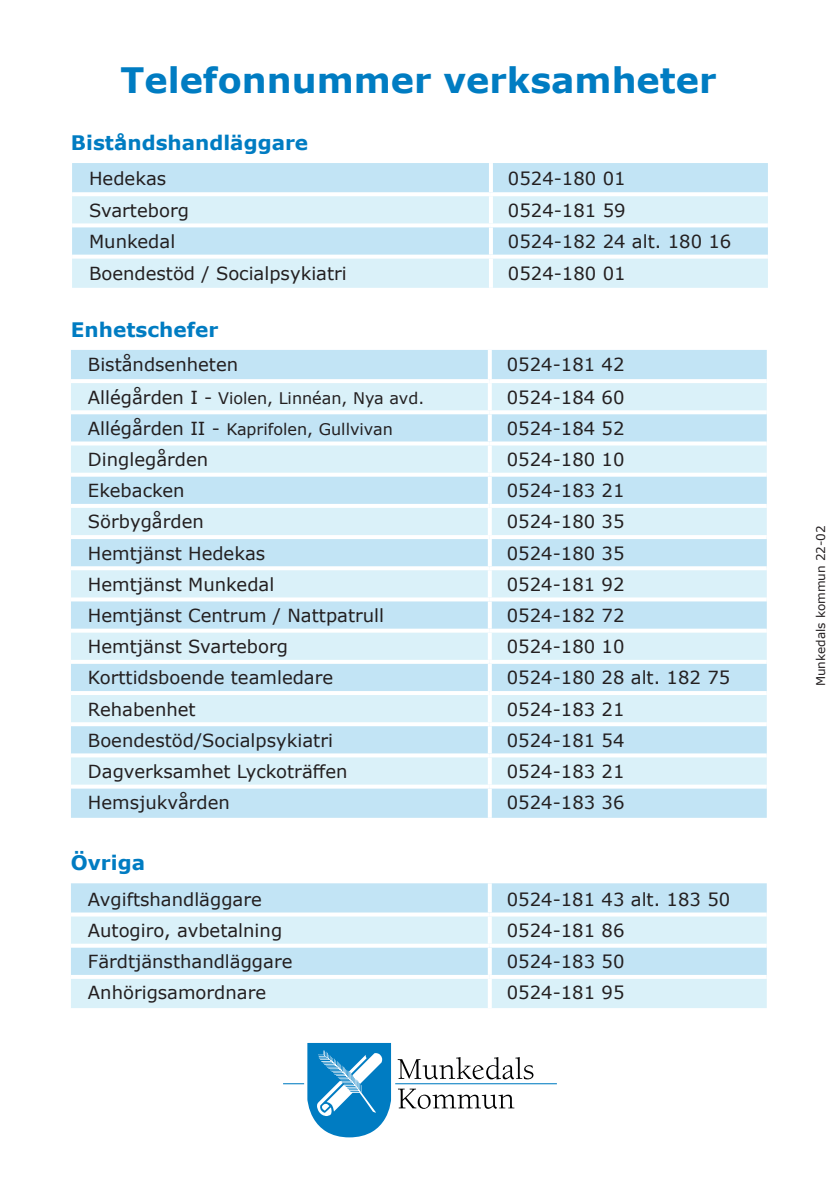
<style>
.page{position:relative;width:840px;height:1191px;background:#fff}
.page>*{position:absolute;margin:0;border:0;box-sizing:border-box;transform-origin:0 0}
.Blå_rubrik_18_pkt{font:700 35px "Verdana";color:#007cc2}
.Rubrik_blå_-_14_pkt{font:700 20px "Verdana";color:#007cc2}
.Rubrik_blå_-_14_pkt-2{font:18px "Verdana";color:#231f20}
.Verdana_brödtext{font:18px "Verdana";color:#231f20}
.Rubrik_blå_-_14_pkt-3{font:16px "Verdana";color:#231f20}
.Rubrik_blå_-_14_pkt-4{font:12px "Verdana";color:#231f20}
.s1{font-size:18px}
</style>
<div class="page">
<div style="left:72px;top:163px;width:695px;height:29px;background:#c2e4f5"></div>
<svg style="left:72px;top:196px;width:695px;height:92px;background:#d2ecf7"></svg>
<svg style="left:488px;top:163px;width:4px;height:29px"></svg>
<svg style="left:72px;top:192px;width:418px;height:1px"></svg>
<svg style="left:490px;top:192px;width:277px;height:1px"></svg>
<svg style="left:488px;top:196px;width:4px;height:27px"></svg>
<svg style="left:72px;top:223px;width:418px;height:4px"></svg>
<svg style="left:490px;top:223px;width:277px;height:4px"></svg>
<svg style="left:488px;top:227px;width:4px;height:28px"></svg>
<svg style="left:72px;top:255px;width:418px;height:4px"></svg>
<svg style="left:490px;top:255px;width:277px;height:4px"></svg>
<svg style="left:488px;top:259px;width:4px;height:29px"></svg>
<div style="left:71px;top:350px;width:695px;height:468px;background:#c2e4f5"></div>
<svg style="left:71px;top:383px;width:695px;height:401px;background:#cfebf7"></svg>
<svg style="left:487px;top:350px;width:4px;height:29px"></svg>
<hr style="left:71px;top:379px;width:418px;height:4px;background:#fff">
<hr style="left:489px;top:379px;width:277px;height:4px;background:#fff">
<svg style="left:487px;top:383px;width:4px;height:27px"></svg>
<hr style="left:71px;top:410px;width:418px;height:4px;background:#fff">
<hr style="left:489px;top:410px;width:277px;height:4px;background:#fff">
<svg style="left:487px;top:414px;width:4px;height:27px"></svg>
<svg style="left:71px;top:441px;width:418px;height:4px"></svg>
<svg style="left:489px;top:441px;width:277px;height:4px"></svg>
<svg style="left:487px;top:445px;width:4px;height:28px"></svg>
<svg style="left:71px;top:473px;width:418px;height:4px"></svg>
<svg style="left:489px;top:473px;width:277px;height:4px"></svg>
<svg style="left:487px;top:477px;width:4px;height:27px"></svg>
<hr style="left:71px;top:504px;width:418px;height:4px;background:#fff">
<hr style="left:489px;top:504px;width:277px;height:4px;background:#fff">
<svg style="left:487px;top:508px;width:4px;height:27px"></svg>
<hr style="left:71px;top:535px;width:418px;height:4px;background:#fff">
<hr style="left:489px;top:535px;width:277px;height:4px;background:#fff">
<svg style="left:487px;top:539px;width:4px;height:27px"></svg>
<svg style="left:71px;top:566px;width:418px;height:4px"></svg>
<svg style="left:489px;top:566px;width:277px;height:4px"></svg>
<svg style="left:487px;top:570px;width:4px;height:27px"></svg>
<svg style="left:71px;top:597px;width:418px;height:4px"></svg>
<svg style="left:489px;top:597px;width:277px;height:4px"></svg>
<svg style="left:487px;top:601px;width:4px;height:27px"></svg>
<svg style="left:71px;top:628px;width:418px;height:4px"></svg>
<svg style="left:489px;top:628px;width:277px;height:4px"></svg>
<svg style="left:487px;top:632px;width:4px;height:28px"></svg>
<hr style="left:71px;top:660px;width:418px;height:4px;background:#fff">
<hr style="left:489px;top:660px;width:277px;height:4px;background:#fff">
<svg style="left:487px;top:664px;width:4px;height:27px"></svg>
<hr style="left:71px;top:691px;width:418px;height:4px;background:#fff">
<hr style="left:489px;top:691px;width:277px;height:4px;background:#fff">
<svg style="left:487px;top:695px;width:4px;height:27px"></svg>
<hr style="left:71px;top:722px;width:418px;height:4px;background:#fff">
<hr style="left:489px;top:722px;width:277px;height:4px;background:#fff">
<svg style="left:487px;top:726px;width:4px;height:27px"></svg>
<svg style="left:71px;top:753px;width:418px;height:4px"></svg>
<svg style="left:489px;top:753px;width:277px;height:4px"></svg>
<svg style="left:487px;top:757px;width:4px;height:27px"></svg>
<svg style="left:71px;top:784px;width:418px;height:4px"></svg>
<svg style="left:489px;top:784px;width:277px;height:4px"></svg>
<svg style="left:487px;top:788px;width:4px;height:30px"></svg>
<div style="left:71px;top:883px;width:695px;height:29px;background:#c2e4f5"></div>
<svg style="left:71px;top:916px;width:695px;height:92px;background:#d2edf7"></svg>
<svg style="left:487px;top:883px;width:4px;height:29px"></svg>
<svg style="left:71px;top:912px;width:418px;height:1px"></svg>
<svg style="left:489px;top:912px;width:277px;height:1px"></svg>
<svg style="left:487px;top:916px;width:4px;height:27px"></svg>
<svg style="left:71px;top:943px;width:418px;height:4px"></svg>
<svg style="left:489px;top:943px;width:277px;height:4px"></svg>
<svg style="left:487px;top:947px;width:4px;height:28px"></svg>
<hr style="left:71px;top:975px;width:418px;height:4px;background:#fff">
<hr style="left:489px;top:975px;width:277px;height:4px;background:#fff">
<svg style="left:487px;top:979px;width:4px;height:29px"></svg>
<svg style="left:283px;top:1043px;width:108px;height:94px"></svg>
<hr style="left:395px;top:1083px;width:161px;height:1px;background:#007cc2">
<svg style="left:397px;top:1057px;width:136px;height:22px"></svg>
<svg style="left:398px;top:1088px;width:116px;height:20px"></svg>
<p class="Blå_rubrik_18_pkt" style="left:120px;top:56px;width:597px">Telefonnummer verksamheter</p>
<p class="Rubrik_blå_-_14_pkt" style="left:71px;top:128px;width:239px">Biståndshandläggare</p>
<p class="Rubrik_blå_-_14_pkt-2" style="left:89px;top:166px;width:79px">Hedekas</p>
<p class="Rubrik_blå_-_14_pkt-2" style="left:507px;top:166px;width:119px">0524-180 01</p>
<p class="Rubrik_blå_-_14_pkt-2" style="left:89px;top:198px;width:101px">Svarteborg</p>
<p class="Rubrik_blå_-_14_pkt-2" style="left:507px;top:198px;width:119px">0524-181 59</p>
<p class="Rubrik_blå_-_14_pkt-2" style="left:89px;top:229px;width:88px">Munkedal</p>
<p class="Rubrik_blå_-_14_pkt-2" style="left:507px;top:229px;width:225px">0524-182 24 alt. 180 16</p>
<p class="Rubrik_blå_-_14_pkt-2" style="left:89px;top:261px;width:259px">Boendestöd / Socialpsykiatri</p>
<p class="Rubrik_blå_-_14_pkt-2" style="left:507px;top:261px;width:119px">0524-180 01</p>
<p class="Rubrik_blå_-_14_pkt" style="left:71px;top:315px;width:149px">Enhetschefer</p>
<p class="Rubrik_blå_-_14_pkt-2" style="left:88px;top:352px;width:152px">Biståndsenheten</p>
<p class="Rubrik_blå_-_14_pkt-2" style="left:506px;top:352px;width:119px">0524-181 42</p>
<p class="Rubrik_blå_-_14_pkt-3" style="left:88px;top:387px;width:337px"><span class="s1">Allégården I -</span> Violen, Linnéan, Nya avd.</p>
<p class="Rubrik_blå_-_14_pkt-2" style="left:506px;top:385px;width:119px">0524-184 60</p>
<p class="Rubrik_blå_-_14_pkt-3" style="left:88px;top:418px;width:306px"><span class="s1">Allégården II -</span> Kaprifolen, Gullvivan</p>
<p class="Rubrik_blå_-_14_pkt-2" style="left:506px;top:416px;width:119px">0524-184 52</p>
<p class="Rubrik_blå_-_14_pkt-2" style="left:88px;top:447px;width:122px">Dinglegården</p>
<p class="Rubrik_blå_-_14_pkt-2" style="left:506px;top:447px;width:119px">0524-180 10</p>
<p class="Rubrik_blå_-_14_pkt-2" style="left:88px;top:478px;width:98px">Ekebacken</p>
<p class="Rubrik_blå_-_14_pkt-2" style="left:506px;top:478px;width:119px">0524-183 21</p>
<p class="Rubrik_blå_-_14_pkt-2" style="left:88px;top:509px;width:117px">Sörbygården</p>
<p class="Rubrik_blå_-_14_pkt-2" style="left:506px;top:509px;width:119px">0524-180 35</p>
<p class="Rubrik_blå_-_14_pkt-2" style="left:88px;top:540px;width:179px">Hemtjänst Hedekas</p>
<p class="Rubrik_blå_-_14_pkt-2" style="left:506px;top:540px;width:119px">0524-180 35</p>
<p class="Rubrik_blå_-_14_pkt-2" style="left:88px;top:572px;width:188px">Hemtjänst Munkedal</p>
<p class="Rubrik_blå_-_14_pkt-2" style="left:506px;top:572px;width:119px">0524-181 92</p>
<p class="Rubrik_blå_-_14_pkt-2" style="left:88px;top:603px;width:297px">Hemtjänst Centrum / Nattpatrull</p>
<p class="Rubrik_blå_-_14_pkt-2" style="left:506px;top:603px;width:119px">0524-182 72</p>
<p class="Rubrik_blå_-_14_pkt-2" style="left:88px;top:634px;width:201px">Hemtjänst Svarteborg</p>
<p class="Rubrik_blå_-_14_pkt-2" style="left:506px;top:634px;width:119px">0524-180 10</p>
<p class="Rubrik_blå_-_14_pkt-2" style="left:88px;top:665px;width:246px">Korttidsboende teamledare</p>
<p class="Rubrik_blå_-_14_pkt-2" style="left:506px;top:665px;width:225px">0524-180 28 alt. 182 75</p>
<p class="Rubrik_blå_-_14_pkt-2" style="left:88px;top:696px;width:109px">Rehabenhet</p>
<p class="Rubrik_blå_-_14_pkt-2" style="left:506px;top:696px;width:119px">0524-183 21</p>
<p class="Rubrik_blå_-_14_pkt-2" style="left:88px;top:728px;width:246px">Boendestöd/Socialpsykiatri</p>
<p class="Rubrik_blå_-_14_pkt-2" style="left:506px;top:728px;width:119px">0524-181 54</p>
<p class="Rubrik_blå_-_14_pkt-2" style="left:88px;top:759px;width:261px">Dagverksamhet Lyckoträffen</p>
<p class="Rubrik_blå_-_14_pkt-2" style="left:506px;top:759px;width:119px">0524-183 21</p>
<p class="Rubrik_blå_-_14_pkt-2" style="left:88px;top:790px;width:143px">Hemsjukvården</p>
<p class="Rubrik_blå_-_14_pkt-2" style="left:506px;top:790px;width:119px">0524-183 36</p>
<p class="Rubrik_blå_-_14_pkt" style="left:71px;top:848px;width:76px">Övriga</p>
<p class="Verdana_brödtext" style="left:88px;top:887px;width:175px">Avgiftshandläggare</p>
<p class="Verdana_brödtext" style="left:506px;top:887px;width:225px">0524-181 43 alt. 183 50</p>
<p class="Verdana_brödtext" style="left:88px;top:918px;width:196px">Autogiro, avbetalning</p>
<p class="Verdana_brödtext" style="left:506px;top:918px;width:119px">0524-181 86</p>
<p class="Verdana_brödtext" style="left:88px;top:949px;width:206px">Färdtjänsthandläggare</p>
<p class="Verdana_brödtext" style="left:506px;top:949px;width:119px">0524-183 50</p>
<p class="Verdana_brödtext" style="left:88px;top:980px;width:180px">Anhörigsamordnare</p>
<p class="Verdana_brödtext" style="left:506px;top:980px;width:119px">0524-181 95</p>
<p class="Rubrik_blå_-_14_pkt-4" style="left:812px;top:686px;width:162px;rotate:-90deg">Munkedals kommun 22-02</p>
</div>
